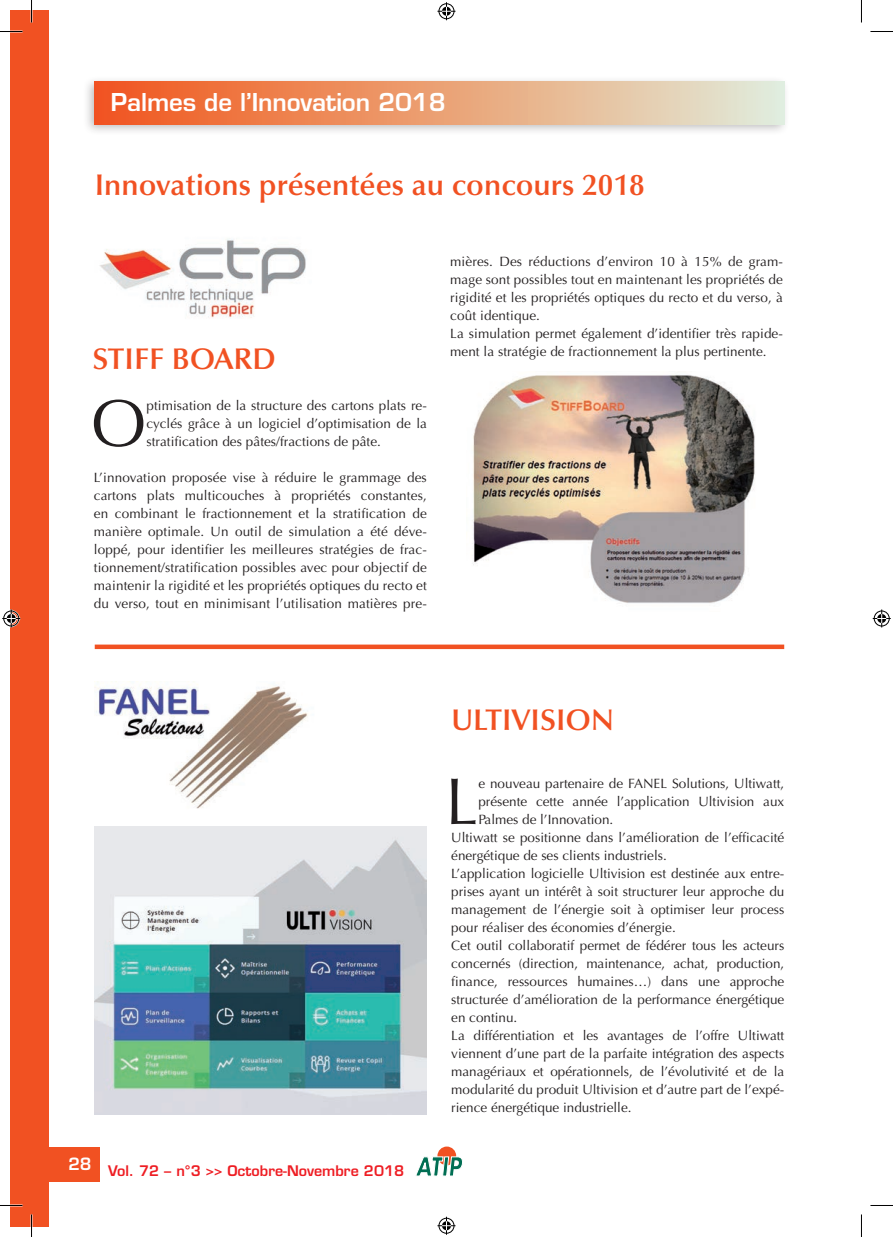
<style>
.page{position:relative;width:893px;height:1237px;background:#fff}
.page>*{position:absolute;margin:0;border:0;box-sizing:border-box;transform-origin:0 0}
.t1{font:66px "Optima";color:#231f20}
.t2{font:600 30px "Optima";color:#f15122}
.t3{font:600 24px "Eurostile";letter-spacing:-.005em;color:#fff}
.t4{font:600 14.25px "Eurostile";color:#ee1d23}
.t5{font:13.5px/18px "Optima";color:#231f20;text-align:justify}
</style>
<div class="page">
<div style="left:437px;top:1146px;width:19px;height:19px;background:#f15122;border-radius:50%"></div>
<svg style="left:416px;top:1156px;width:47px;height:20px"></svg>
<img style="left:95px;top:684px;width:213px;height:125px">
<img style="left:473px;top:375px;width:282px;height:228px">
<div style="left:82px;top:76px;width:707px;height:60px;background:#231f20;opacity:.3"></div>
<div style="left:95px;top:82px;width:688px;height:42px;background:linear-gradient(to right,#f25619,#e2ecd7)"></div>
<div style="left:10px;top:10px;width:39px;height:1216px;background:#f15122"></div>
<div style="left:32px;top:1147px;width:68px;height:34px;background:#f15122"></div>
<div style="left:95px;top:644px;width:688px;height:5px;background:#f15122"></div>
<img style="left:100px;top:239px;width:206px;height:79px">
<img style="left:95px;top:827px;width:332px;height:287px">
<hr style="left:0;top:1204px;width:22px;height:2px;background:#fff">
<svg style="left:0;top:31px;width:22px;height:1px"></svg>
<svg style="left:870px;top:31px;width:22px;height:1px"></svg>
<svg style="left:0;top:1205px;width:22px;height:1px"></svg>
<svg style="left:870px;top:1205px;width:22px;height:1px"></svg>
<svg style="left:31px;top:0;width:1px;height:22px"></svg>
<svg style="left:31px;top:1214px;width:1px;height:23px"></svg>
<svg style="left:437px;top:2px;width:18px;height:18px"></svg>
<svg style="left:437px;top:1216px;width:18px;height:18px"></svg>
<svg style="left:2px;top:609px;width:18px;height:18px"></svg>
<svg style="left:872px;top:609px;width:18px;height:18px"></svg>
<h3 class="t3" style="left:111px;top:87px;width:336px">Palmes de l’Innovation 2018</h3>
<h2 class="t2" style="left:95px;top:167px;width:551px">Innovations présentées au concours 2018</h2>
<h2 class="t2" style="left:92px;top:342px;width:185px">STIFF BOARD</h2>
<h1 class="t1" style="left:91px;top:385px;width:57px">O</h1>
<p class="t5" style="left:146px;top:396px;width:282px">ptimisation de la structure des cartons plats re&shy;cyclés grâce à un logiciel d’optimisation de la stratification des pâtes/fractions de pâte.</p>
<p class="t5" style="left:94px;top:468px;width:334px">L’innovation proposée vise à réduire le grammage des cartons plats multicouches à propriétés constantes, en combinant le fractionnement et la stratification de manière optimale. Un outil de simulation a été déve&shy;loppé, pour identifier les meilleures stratégies de frac&shy;tionnement/stratification possibles avec pour objectif de maintenir la rigidité et les propriétés optiques du recto et du verso, tout en minimisant l’utilisation matières pre-</p>
<p class="t5" style="left:450px;top:252px;width:334px;text-align:left">mières. Des réductions d’environ 10 à 15% de gram&shy;mage sont possibles tout en maintenant les propriétés de rigidité et les propriétés optiques du recto et du verso, à coût identique.<br>La simulation permet également d’identifier très rapide&shy;ment la stratégie de fractionnement la plus pertinente.</p>
<p class="t4" style="left:68px;top:1161px;width:337px"><sup>28</sup> Vol. 72 – n°3 &gt;&gt; Octobre-Novembre 2018</p>
<p class="t4" style="left:139px;top:1161px;width:245px">65 - n°3 &gt;&gt; Août-Septembre 2011</p>
<h2 class="t2" style="left:451px;top:702px;width:164px">ULTIVISION</h2>
<h1 class="t1" style="left:445px;top:763px;width:35px">L</h1>
<p class="t5" style="left:478px;top:774px;width:307px">e nouveau partenaire de FANEL Solutions, Ultiwatt,</p>
<p class="t5" style="left:478px;top:792px;width:307px">présente cette année l’application Ultivision aux</p>
<p class="t5" style="left:478px;top:810px;width:136px">Palmes de l’Innovation.</p>
<p class="t5" style="left:451px;top:828px;width:334px">Ultiwatt se positionne dans l’amélioration de l’efficacité</p>
<p class="t5" style="left:451px;top:846px;width:217px">énergétique de ses clients industriels.</p>
<p class="t5" style="left:451px;top:864px;width:334px">L’application logicielle Ultivision est destinée aux entre-</p>
<p class="t5" style="left:451px;top:882px;width:334px">prises ayant un intérêt à soit structurer leur approche du</p>
<p class="t5" style="left:451px;top:900px;width:334px">management de l’énergie soit à optimiser leur process</p>
<p class="t5" style="left:451px;top:918px;width:226px">pour réaliser des économies d’énergie.</p>
<p class="t5" style="left:451px;top:936px;width:334px">Cet outil collaboratif permet de fédérer tous les acteurs</p>
<p class="t5" style="left:451px;top:954px;width:334px">concernés (direction, maintenance, achat, production,</p>
<p class="t5" style="left:451px;top:972px;width:334px">finance, ressources humaines…) dans une approche</p>
<p class="t5" style="left:451px;top:990px;width:334px">structurée d’amélioration de la performance énergétique</p>
<p class="t5" style="left:451px;top:1008px;width:68px">en continu.</p>
<p class="t5" style="left:451px;top:1026px;width:334px">La différentiation et les avantages de l’offre Ultiwatt</p>
<p class="t5" style="left:451px;top:1044px;width:334px">viennent d’une part de la parfaite intégration des aspects</p>
<p class="t5" style="left:451px;top:1062px;width:334px">managériaux et opérationnels, de l’évolutivité et de la</p>
<p class="t5" style="left:451px;top:1080px;width:334px">modularité du produit Ultivision et d’autre part de l’expé-</p>
<p class="t5" style="left:451px;top:1098px;width:182px">rience énergétique industrielle.</p>
</div>
